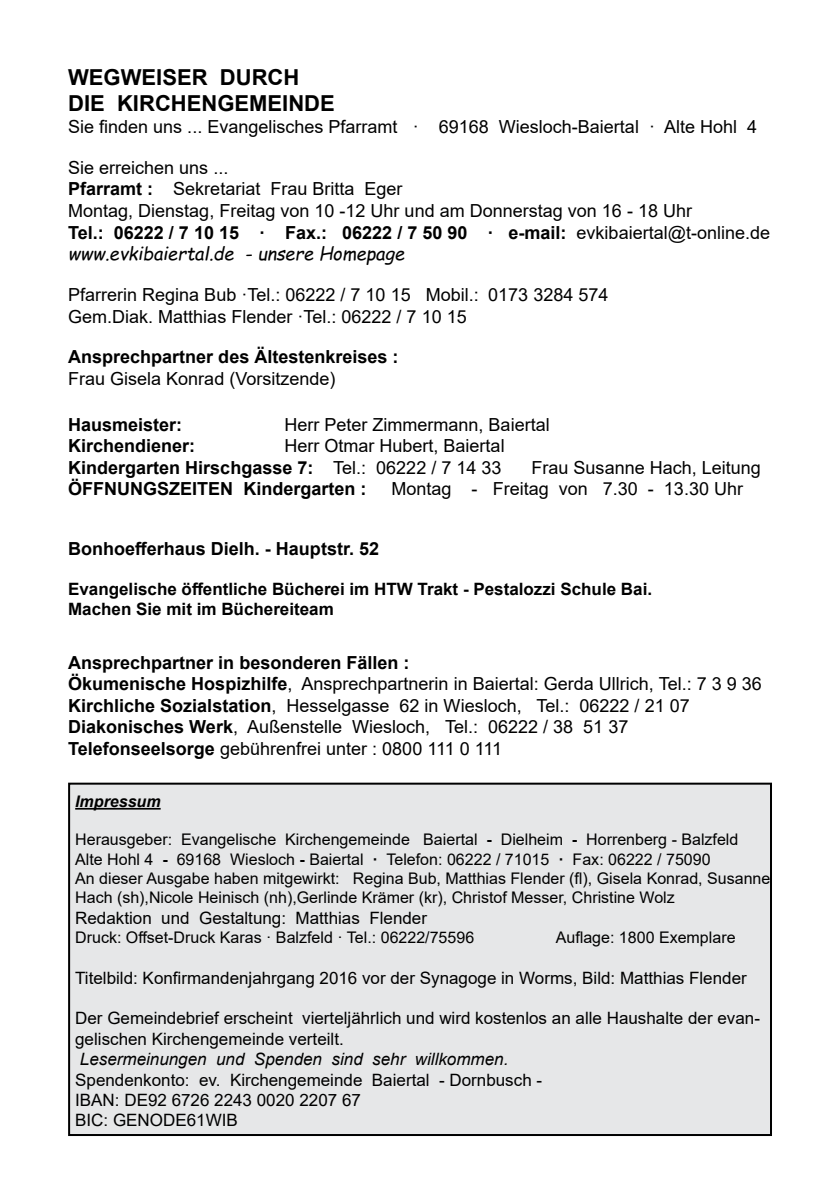
<style>
.page{position:relative;width:840px;height:1191px;background:#fff}
.page>*{position:absolute;margin:0;border:0;box-sizing:border-box;transform-origin:0 0}
.t1{font:700 22px/26.4px "Arial";color:#000}
.t2{font:18px/21.6px "Arial";color:#000}
.t3{font:700 18px "Arial";color:#000}
.t4{font:italic 18px "Comic Sans MS";color:#000}
.t5{font:17px/20.4px "Arial";color:#000}
.t6{font:700 17px/20.4px "Arial";color:#000}
.t7{font:italic 17px "Arial";color:#000}
.t8{font:16px/19.2px "Arial";color:#000}
.t9{font:italic 700 16px "Arial";color:#000}
.s1{font-weight:700}
</style>
<div class="page">
<div style="left:69px;top:783px;width:701px;height:352px;background:#e6e7e8"></div>
<div style="left:68px;top:782px;width:703px;height:354px;border:2px solid #000"></div>
<hr style="left:75px;top:808px;width:85px;height:1px;background:#000">
<p class="t1" style="left:68px;top:64px;width:268px">WEGWEISER DURCH<br>DIE KIRCHENGEMEINDE</p>
<p class="t2" style="left:68px;top:116px;width:690px">Sie finden uns ... Evangelisches Pfarramt · 69168 Wiesloch-Baiertal · Alte Hohl 4</p>
<p class="t2" style="left:68px;top:156px;width:703px">Sie erreichen uns ...<br><span class="s1">Pfarramt :</span> Sekretariat Frau Britta Eger<br>Montag, Dienstag, Freitag von 10 -12 Uhr und am Donnerstag von 16 - 18 Uhr<br><span class="s1">Tel.: 06222 / 7 10 15 · Fax.: 06222 / 7 50 90 · e-mail:</span> evkibaiertal@t-online.de</p>
<p class="t4" style="left:68px;top:240px;width:338px">www.evkibaiertal.de - unsere Homepage</p>
<p class="t2" style="left:68px;top:284px;width:541px">Pfarrerin Regina Bub ·Tel.: 06222 / 7 10 15 Mobil.: 0173 3284 574<br>Gem.Diak. Matthias Flender ·Tel.: 06222 / 7 10 15</p>
<p class="t3" style="left:68px;top:344px;width:332px">Ansprechpartner des Ältestenkreises :</p>
<p class="t2" style="left:68px;top:368px;width:269px">Frau Gisela Konrad (Vorsitzende)</p>
<p class="t3" style="left:68px;top:411px;width:116px">Hausmeister:</p>
<p class="t2" style="left:284px;top:413px;width:267px">Herr Peter Zimmermann, Baiertal</p>
<p class="t3" style="left:68px;top:433px;width:129px">Kirchendiener:</p>
<p class="t2" style="left:68px;top:435px;width:438px;text-align:right">Herr Otmar Hubert, Baiertal<br><span class="s1">Kindergarten Hirschgasse 7:</span> Tel.: 06222 / 7 14 33</p>
<p class="t2" style="left:531px;top:456px;width:231px">Frau Susanne Hach, Leitung</p>
<p class="t3" style="left:68px;top:476px;width:300px">ÖFFNUNGSZEITEN Kindergarten :</p>
<p class="t2" style="left:391px;top:478px;width:353px">Montag - Freitag von 7.30 - 13.30 Uhr</p>
<p class="t3" style="left:68px;top:536px;width:312px">Bonhoefferhaus Dielh. - Hauptstr. 52</p>
<p class="t6" style="left:68px;top:579px;width:585px">Evangelische öffentliche Bücherei im HTW Trakt - Pestalozzi Schule Bai.<br>Machen Sie mit im Büchereiteam</p>
<p class="t2" style="left:68px;top:651px;width:694px"><span class="s1">Ansprechpartner in besonderen Fällen :<br>Ökumenische Hospizhilfe</span>, Ansprechpartnerin in Baiertal: Gerda Ullrich, Tel.: 7 3 9 36<br><span class="s1">Kirchliche Sozialstation</span>, Hesselgasse 62 in Wiesloch, Tel.: 06222 / 21 07<br><span class="s1">Diakonisches Werk</span>, Außenstelle Wiesloch, Tel.: 06222 / 38 51 37<br><span class="s1">Telefonseelsorge</span> gebührenfrei unter : 0800 111 0 111</p>
<p class="t9" style="left:75px;top:790px;width:87px">Impressum</p>
<p class="t8" style="left:75px;top:830px;width:696px">Herausgeber: Evangelische Kirchengemeinde Baiertal <span class="s1">-</span> Dielheim <span class="s1">-</span> Horrenberg - Balzfeld<br>Alte Hohl 4 <span class="s1">-</span> 69168 Wiesloch <span class="s1">-</span> Baiertal <span class="s1">·</span> Telefon: 06222 / 71015 <span class="s1">·</span> Fax: 06222 / 75090<br>An dieser Ausgabe haben mitgewirkt: Regina Bub, Matthias Flender (fl), Gisela Konrad, Susanne Hach (sh),Nicole Heinisch (nh),Gerlinde Krämer (kr), Christof Messer, Christine Wolz</p>
<p class="t5" style="left:75px;top:907px;width:353px">Redaktion und Gestaltung: Matthias Flender</p>
<p class="t8" style="left:75px;top:927px;width:400px">Druck: Offset-Druck Karas · Balzfeld · Tel.: 06222/75596</p>
<p class="t8" style="left:555px;top:927px;width:181px">Auflage: 1800 Exemplare</p>
<p class="t5" style="left:75px;top:967px;width:672px">Titelbild: Konfirmandenjahrgang 2016 vor der Synagoge in Worms, Bild: Matthias Flender</p>
<p class="t5" style="left:75px;top:1008px;width:686px">Der Gemeindebrief erscheint vierteljährlich und wird kostenlos an alle Haushalte der evan&shy;gelischen Kirchengemeinde verteilt.</p>
<p class="t7" style="left:80px;top:1048px;width:430px">Lesermeinungen und Spenden sind sehr willkommen.</p>
<p class="t5" style="left:75px;top:1069px;width:468px">Spendenkonto: ev. Kirchengemeinde Baiertal - Dornbusch -<br>IBAN: DE92 6726 2243 0020 2207 67<br>BIC: GENODE61WIB</p>
</div>
